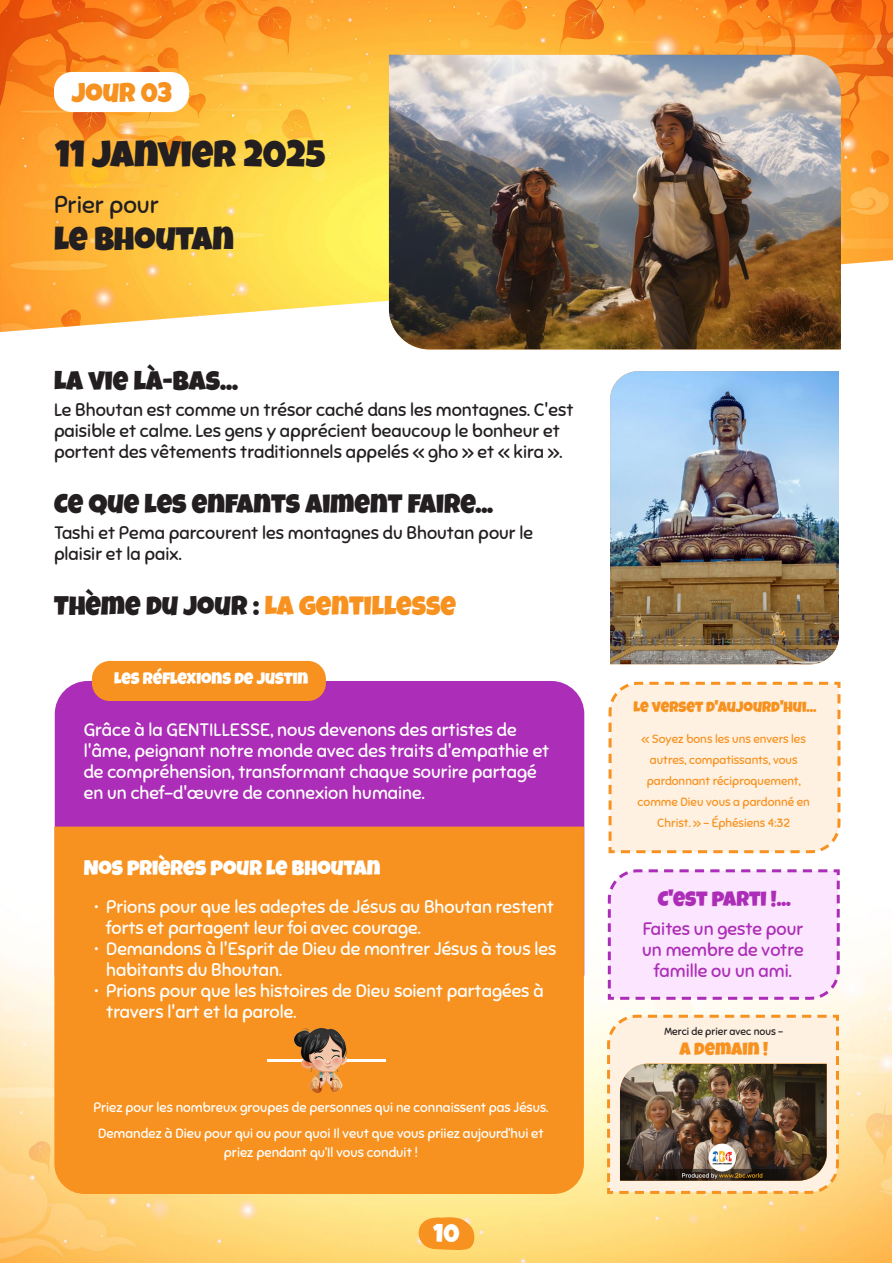
<style>
.page{position:relative;width:893px;height:1263px;background:#fff}
.page>*{position:absolute;margin:0;border:0;box-sizing:border-box;transform-origin:0 0}
.Date{font:37.5px "Luckiest Guy";color:#231f20}
.City_Name{font:33px "Luckiest Guy";color:#231f20}
.Header_3{font:27px "Luckiest Guy";color:#231f20}
.Header_3-2{font:27px "Luckiest Guy";color:#f79220}
.t1{font:25.5px "Luckiest Guy";color:#fff}
.Praying_for{font:24px "Sniglet";color:#231f20}
.Justin_s_thoughts{font:21px "Luckiest Guy";color:#fff}
.Today_s_Verse{font:21px "Luckiest Guy";color:#ac2db7}
.t2{font:18px/21px "Sniglet";color:#fff}
.t3{font:18px/21px "Sniglet";color:#231f20}
.Bible_Verse_2{font:18px/21px "Sniglet";color:#ac2db7;text-align:center}
.Today_s_Verse-2{font:18px "Luckiest Guy";color:#f79220}
.Justin_s_thoughts-2{font:16.5px "Luckiest Guy";color:#fff}
.Today_s_Verse-3{font:15px "Luckiest Guy";color:#f79220}
.t4{font:13.5px/25.5px "Sniglet";color:#fff;text-align:center}
.Bible_Verse_2-2{font:12px/21px "Sniglet";color:#f79220;text-align:center}
.Bible_Verse_2-3{font:10.5px "Sniglet";color:#231f20}
.s1{color:#231f20}
</style>
<div class="page">
<img style="left:0;top:739px;width:891px;height:524px">
<svg style="left:415px;top:1215px;width:61px;height:37px;background:#f9aa40"></svg>
<img style="left:0;top:0;width:893px;height:332px">
<div style="left:55px;top:681px;width:529px;height:146px;background:#ac2db7"></div>
<img style="left:389px;top:55px;width:452px;height:294px">
<div style="left:54px;top:72px;width:135px;height:40px;background:#fff;border-radius:18px"></div>
<div style="left:92px;top:661px;width:234px;height:40px;background:#f79220;border-radius:18px"></div>
<div style="left:54px;top:827px;width:530px;height:367px;background:#f79220"></div>
<hr style="left:267px;top:1059px;width:118px;height:3px;background:#fff">
<img style="left:294px;top:1029px;width:53px;height:63px">
<img style="left:610px;top:371px;width:229px;height:293px">
<svg style="left:607px;top:681px;width:235px;height:174px;background:#feefde"></svg>
<svg style="left:606px;top:868px;width:235px;height:133px;background:#f8dffa"></svg>
<svg style="left:606px;top:1013px;width:234px;height:182px;background:#fee8ce"></svg>
<img style="left:620px;top:1064px;width:207px;height:117px">
<p class="Header_3-2" style="left:72px;top:75px;width:102px">JOUR 03</p>
<p class="Date" style="left:56px;top:129px;width:271px">11 JANVIER 2025</p>
<p class="Praying_for" style="left:54px;top:191px;width:106px">Prier pour</p>
<p class="City_Name" style="left:54px;top:217px;width:181px">LE BHOUTAN</p>
<p class="Header_3" style="left:54px;top:363px;width:185px">LA VIE LÀ-BAS...</p>
<p class="t3" style="left:54px;top:399px;width:521px">Le Bhoutan est comme un trésor caché dans les montagnes. C'est paisible et calme. Les gens y apprécient beaucoup le bonheur et portent des vêtements traditionnels appelés « gho » et « kira ».</p>
<p class="Header_3" style="left:54px;top:486px;width:441px">CE QUE LES ENFANTS AIMENT FAIRE...</p>
<p class="t3" style="left:54px;top:522px;width:481px">Tashi et Pema parcourent les montagnes du Bhoutan pour le plaisir et la paix.</p>
<p class="Header_3-2" style="left:54px;top:588px;width:403px"><span class="s1">THÈME DU JOUR :</span> LA GENTILLESSE</p>
<p class="Justin_s_thoughts-2" style="left:114px;top:668px;width:196px">LES RÉFLEXIONS DE JUSTIN</p>
<p class="t2" style="left:84px;top:719px;width:467px">Grâce à la GENTILLESSE, nous devenons des artistes de l'âme, peignant notre monde avec des traits d'empathie et de compréhension, transformant chaque sourire partagé en un chef-d'œuvre de connexion humaine.</p>
<p class="Justin_s_thoughts" style="left:84px;top:854px;width:298px">NOS PRIÈRES POUR LE BHOUTAN</p>
<p class="t2" style="left:106px;top:896px;width:449px;text-indent:-12px">• Prions pour que les adeptes de Jésus au Bhoutan restent forts et partagent leur foi avec courage.</p>
<p class="t2" style="left:106px;top:938px;width:452px;text-indent:-12px">• Demandons à l'Esprit de Dieu de montrer Jésus à tous les habitants du Bhoutan.</p>
<p class="t2" style="left:106px;top:980px;width:439px;text-indent:-12px">• Prions pour que les histoires de Dieu soient partagées à travers l'art et la parole.</p>
<p class="t4" style="left:93px;top:1095px;width:457px">Priez pour les nombreux groupes de personnes qui ne connaissent pas Jésus.<br>Demandez à Dieu pour qui ou pour quoi Il veut que vous priiez aujourd’hui et</p>
<p class="t4" style="left:224px;top:1140px;width:195px">priez pendant qu’Il vous conduit !</p>
<h3 class="t1" style="left:433px;top:1216px;width:28px">10</h3>
<p class="Today_s_Verse-3" style="left:633px;top:697px;width:184px">LE VERSET D'AUJOURD'HUI...</p>
<p class="Bible_Verse_2-2" style="left:638px;top:728px;width:174px">« Soyez bons les uns envers les autres, compatissants, vous pardonnant réciproquement, comme Dieu vous a pardonné en<br>Christ. » - Éphésiens 4:32</p>
<p class="Today_s_Verse" style="left:658px;top:884px;width:134px">C'EST PARTI !...</p>
<p class="Bible_Verse_2" style="left:642px;top:918px;width:163px">Faites un geste pour un membre de votre famille ou un ami.</p>
<p class="Bible_Verse_2-3" style="left:664px;top:1025px;width:120px">Merci de prier avec nous -</p>
<p class="Today_s_Verse-2" style="left:679px;top:1037px;width:90px">A DEMAIN !</p>
</div>
